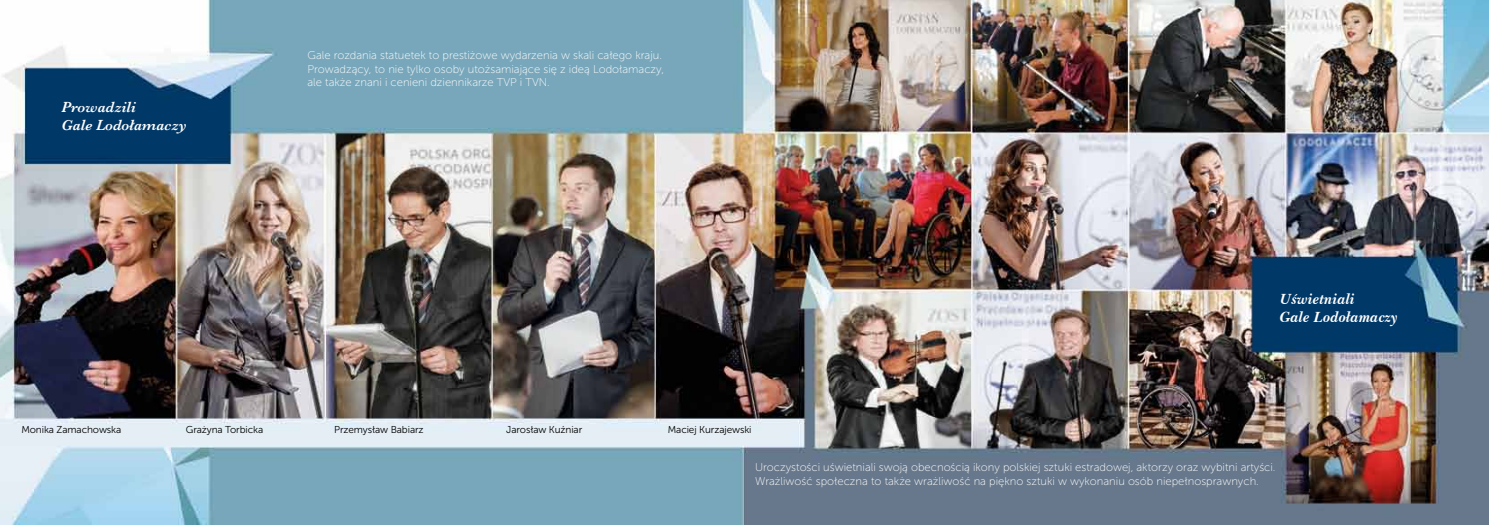
<style>
.page{position:relative;width:1489px;height:525px;background:#fff}
.page>*{position:absolute;margin:0;border:0;box-sizing:border-box;transform-origin:0 0}
.t1{font:italic 700 15px/18px "Baskerville BT";color:#fff}
.t2{font:italic 600 15px/18px "Baskerville";color:#fff}
.t3{font:11.25px/13.5px "Museo Sans 100";color:#fff}
.t4{font:10px "Museo Sans 300";letter-spacing:-.01em;color:#000}
</style>
<div class="page">
<img style="left:0;top:0;width:1488px;height:524px">
<h1 class="t2" style="left:61px;top:98px;width:127px">Prowadzili<br>Gale Lodołamaczy</h1>
<p class="t3" style="left:307px;top:48px;width:358px">Gale rozdania statuetek to prestiżowe wydarzenia w skali całego kraju.<br>Prowadzący, to nie tylko osoby utożsamiające się z ideą Lodołamaczy, ale także znani i cenieni dziennikarze TVP i TVN.</p>
<p class="t4" style="left:21px;top:423px;width:101px">Monika Zamachowska</p>
<p class="t4" style="left:186px;top:423px;width:79px">Grażyna Torbicka</p>
<p class="t4" style="left:334px;top:423px;width:91px">Przemysław Babiarz</p>
<p class="t4" style="left:506px;top:423px;width:78px">Jarosław Kuźniar</p>
<p class="t4" style="left:667px;top:423px;width:85px">Maciej Kurzajewski</p>
<h1 class="t1" style="left:1279px;top:290px;width:119px">Uświetniali<br>Gale Lodołamaczy</h1>
<p class="t3" style="left:755px;top:460px;width:522px">Uroczystości uświetniali swoją obecnością ikony polskiej sztuki estradowej, aktorzy oraz wybitni artyści.<br>Wrażliwość społeczna to także wrażliwość na piękno sztuki w wykonaniu osób niepełnosprawnych.</p>
</div>
